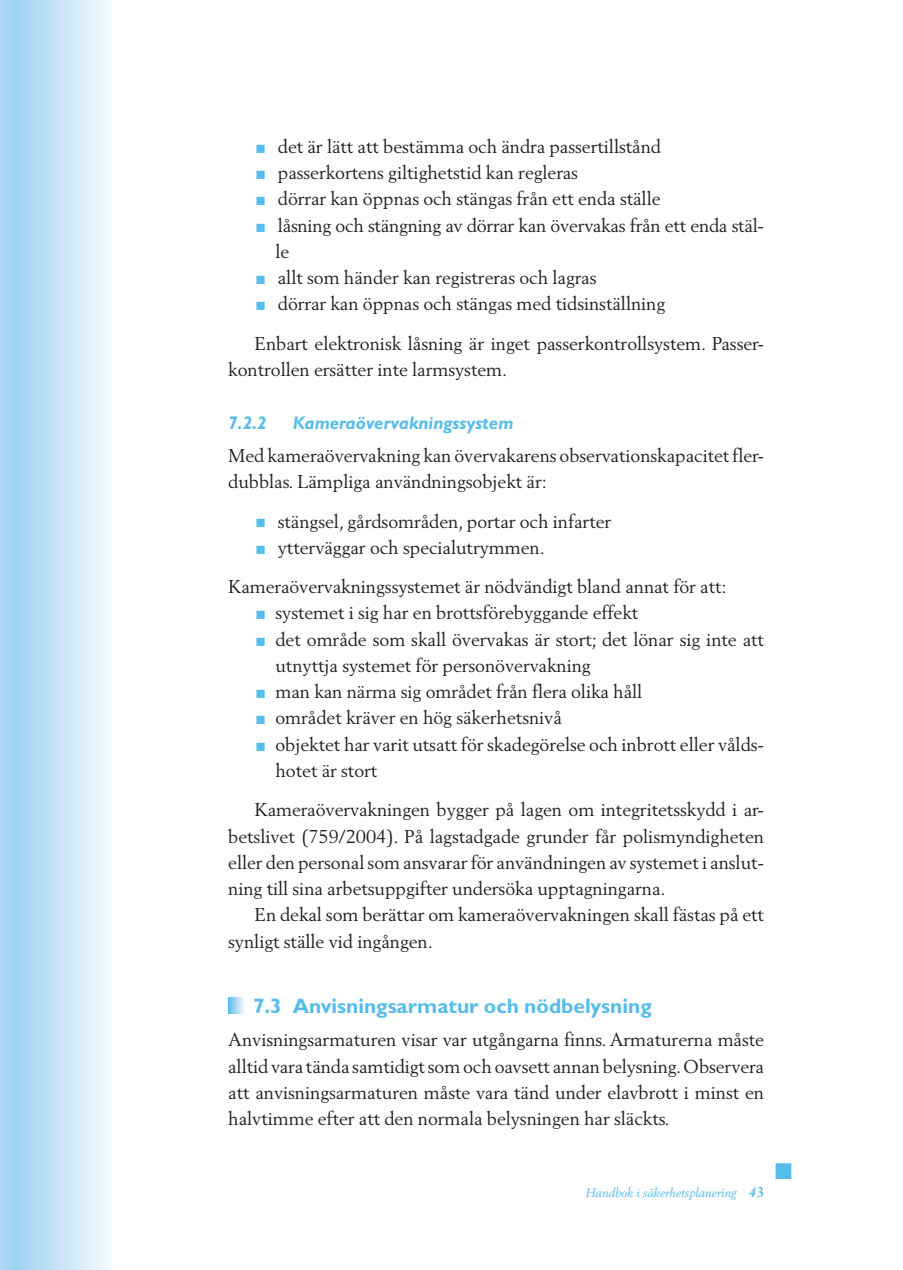
<style>
.page{position:relative;width:903px;height:1270px;background:#fff}
.page>*{position:absolute;margin:0;border:0;box-sizing:border-box;transform-origin:0 0}
.t1{font:700 21px "Gill Sans";color:#55bceb}
.t2{font:18.38px/26.2px "Berling";letter-spacing:-.005em;color:#231f20}
.t3{font:italic 700 18.38px "Gill Sans";color:#55bceb}
.t4{font:italic 12.25px "Berling";color:#55bceb}
.s1{font-weight:700;font-size:14px}
</style>
<div class="page">
<div style="left:0;top:0;width:15px;height:1270px;background:#a6d6f3"></div>
<div style="left:776px;top:1164px;width:14px;height:14px;background:#55bceb"></div>
<div style="left:775px;top:1163px;width:16px;height:16px;border:2px solid #55bceb"></div>
<div style="left:15px;top:0;width:99px;height:1270px;background:linear-gradient(to right,#9ed2f2,#fafcfe)"></div>
<svg style="left:228px;top:998px;width:15px;height:15px"></svg>
<p class="t2" style="left:275px;top:135px;width:490px">det är lätt att bestämma och ändra passertillstånd passerkortens giltighetstid kan regleras<br>dörrar kan öppnas och stängas från ett enda ställe<br>låsning och stängning av dörrar kan övervakas från ett enda stäl&shy;le<br>allt som händer kan registreras och lagras<br>dörrar kan öppnas och stängas med tidsinställning</p>
<p class="t2" style="left:228px;top:331px;width:537px;text-indent:26px">Enbart elektronisk låsning är inget passerkontrollsystem. Passer&shy;kontrollen ersätter inte larmsystem.</p>
<p class="t3" style="left:228px;top:416px;width:40px">7.2.2</p>
<p class="t3" style="left:293px;top:416px;width:222px">Kameraövervakningssystem</p>
<p class="t2" style="left:228px;top:443px;width:537px">Med kameraövervakning kan övervakarens observationskapacitet fler&shy;dubblas. Lämpliga användningsobjekt är:</p>
<p class="t2" style="left:278px;top:509px;width:335px">stängsel, gårdsområden, portar och infarter ytterväggar och specialutrymmen.</p>
<p class="t2" style="left:275px;top:575px;width:490px;text-indent:-47px">Kameraövervakningssystemet är nödvändigt bland annat för att: systemet i sig har en brottsförebyggande effekt<br>det område som skall övervakas är stort; det lönar sig inte att utnyttja systemet för personövervakning<br>man kan närma sig området från flera olika håll<br>området kräver en hög säkerhetsnivå<br>objektet har varit utsatt för skadegörelse och inbrott eller vålds&shy;hotet är stort</p>
<p class="t2" style="left:228px;top:798px;width:537px;text-align:justify;text-indent:26px">Kameraövervakningen bygger på lagen om integritetsskydd i ar&shy;betslivet (759/2004). På lagstadgade grunder får polismyndigheten eller den personal som ansvarar för användningen av systemet i anslut&shy;ning till sina arbetsuppgifter undersöka upptagningarna.</p>
<p class="t2" style="left:228px;top:903px;width:537px;text-indent:26px">En dekal som berättar om kameraövervakningen skall fästas på ett synligt ställe vid ingången.</p>
<p class="t1" style="left:253px;top:999px;width:400px">7.3 Anvisningsarmatur och nödbelysning</p>
<p class="t2" style="left:228px;top:1028px;width:537px;text-align:justify">Anvisningsarmaturen visar var utgångarna finns. Armaturerna måste alltid vara tända samtidigt som och oavsett annan belysning. Observera att anvisningsarmaturen måste vara tänd under elavbrott i minst en halvtimme efter att den normala belysningen har släckts.</p>
<p class="t4" style="left:586px;top:1187px;width:180px">Handbok i säkerhetsplanering <span class="s1">43</span></p>
</div>
